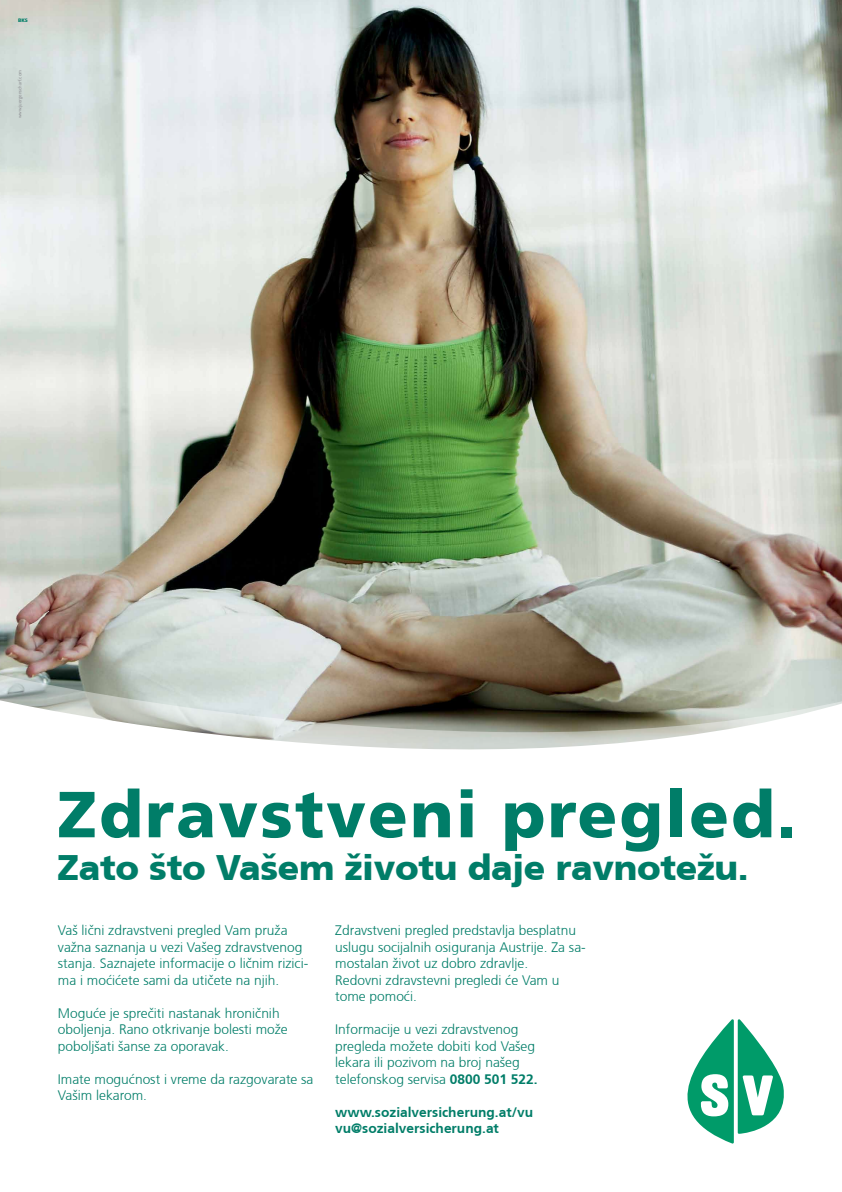
<style>
.page{position:relative;width:842px;height:1192px;background:#fff}
.page>*{position:absolute;margin:0;border:0;box-sizing:border-box;transform-origin:0 0}
.t1{font:900 65px "Frutiger CE";letter-spacing:.035em;color:#007d68}
.t2{font:900 35.45px "Frutiger CE";letter-spacing:-.01em;color:#007d68}
.t3{font:300 13.75px/16.5px "Frutiger CE";color:#007d68}
.t4{font:700 13.75px/16.5px "Frutiger CE";color:#007d68}
.t5{font:5px "Gill Sans";color:#939598}
.t6{font:900 5px "Frutiger CE";color:#007d68}
.s1{font-weight:700}
</style>
<div class="page">
<img style="left:0;top:0;width:842px;height:643px">
<img style="left:0;top:643px;width:842px;height:55px">
<svg style="left:0;top:698px;width:842px;height:52px"></svg>
<svg style="left:687px;top:1019px;width:97px;height:125px"></svg>
<p class="t6" style="left:18px;top:17px;width:11px">BKS</p>
<p class="t5" style="left:17px;top:118px;width:50px;rotate:-90deg">www.juergenscharf.com</p>
<h1 class="t1" style="left:57px;top:776px;width:741px">Zdravstveni pregled.</h1>
<h2 class="t2" style="left:57px;top:846px;width:693px">Zato što Vašem životu daje ravnotežu.</h2>
<p class="t3" style="left:58px;top:922px;width:252px">Vaš lični zdravstveni pregled Vam pruža važna saznanja u vezi Vašeg zdravstvenog stanja. Saznajete informacije o ličnim rizici&shy;ma i moćićete sami da utičete na njih.</p>
<p class="t3" style="left:58px;top:1004px;width:231px">Moguće je sprečiti nastanak hroničnih oboljenja. Rano otkrivanje bolesti može poboljšati šanse za oporavak.</p>
<p class="t3" style="left:58px;top:1070px;width:257px">Imate mogućnost i vreme da razgovarate sa<br>Vašim lekarom.</p>
<p class="t3" style="left:335px;top:922px;width:252px">Zdravstveni pregled predstavlja besplatnu uslugu socijalnih osiguranja Austrije. Za sa&shy;mostalan život uz dobro zdravlje.<br>Redovni zdravstevni pregledi će Vam u tome pomoći.</p>
<p class="t3" style="left:335px;top:1021px;width:204px">Informacije u vezi zdravstvenog pregleda možete dobiti kod Vašeg lekara ili pozivom na broj našeg telefonskog servisa <span class="s1">0800 501 522.</span></p>
<p class="t4" style="left:335px;top:1103px;width:199px">www.sozialversicherung.at/vu vu@sozialversicherung.at</p>
</div>
